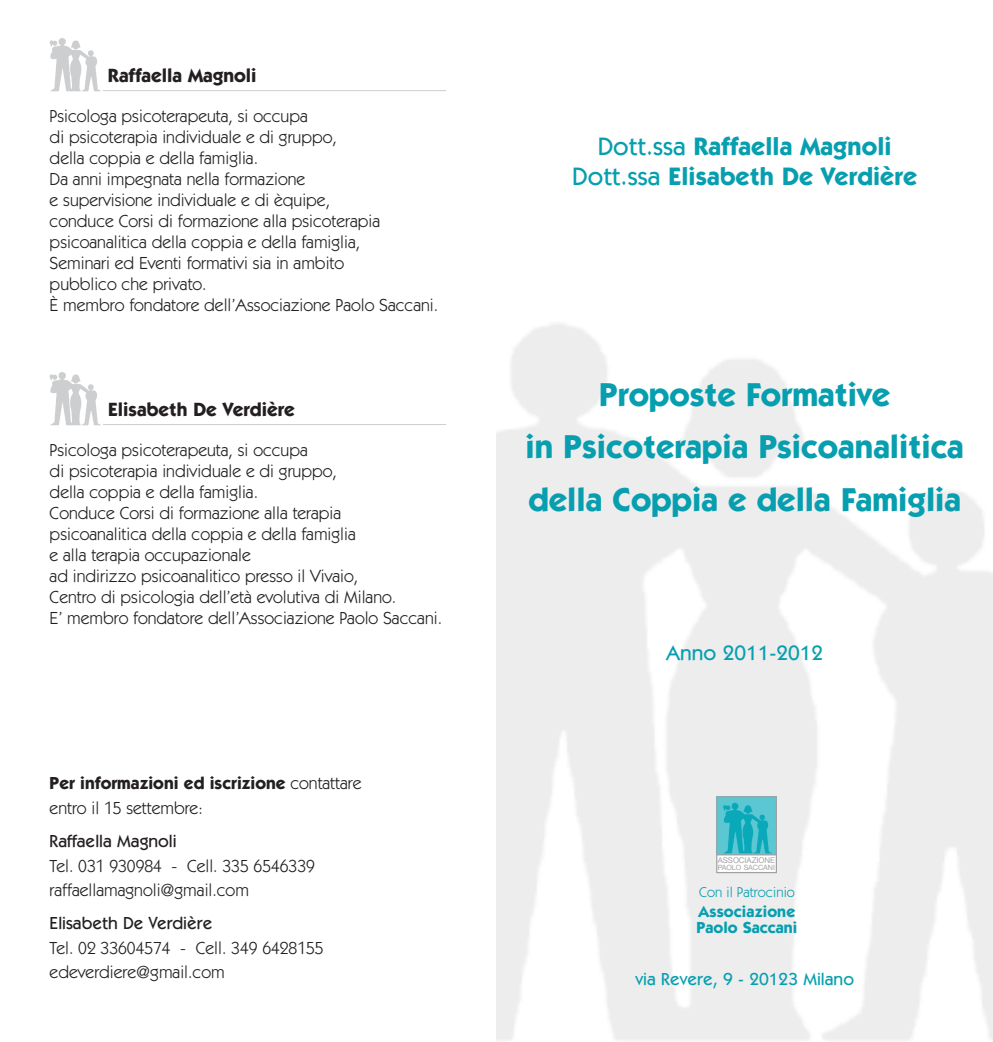
<style>
.page{position:relative;width:993px;height:1042px;background:#fff}
.page>*{position:absolute;margin:0;border:0;box-sizing:border-box;transform-origin:0 0}
.t1{font:700 33.25px/52.5px "Itc Kabel";color:#079faf;text-align:center}
.t2{font:700 25.38px/30.4px "Itc Kabel";letter-spacing:.005em;color:#079faf;text-align:center}
.t3{font:500 21px "Itc Kabel";color:#079faf}
.t4{font:700 19.25px "Itc Kabel";color:#231f20}
.t5{font:17.5px/21px "Itc Kabel";color:#231f20}
.t6{font:500 17.5px "Itc Kabel";color:#231f20}
.t7{font:500 17.5px "Itc Kabel";color:#079faf}
.t8{font:700 16.1px/16.1px "Itc Kabel";letter-spacing:.005em;color:#079faf}
.t9{font:14.35px "Itc Kabel";letter-spacing:.005em;color:#079faf}
.t10{font:7.88px "Helvetica Neue LT";letter-spacing:-.01em;color:#a0a1a5}
.t11{font:7.35px "Helvetica Neue LT";letter-spacing:-.01em;color:#a0a1a5}
.s1{font-weight:700}
.s2{font-weight:500}
</style>
<div class="page">
<img style="left:49px;top:38px;width:52px;height:54px">
<hr style="left:103px;top:90px;width:343px;height:1px;background:#cdced0">
<img style="left:49px;top:372px;width:52px;height:54px">
<hr style="left:103px;top:424px;width:343px;height:1px;background:#cdced0">
<div style="left:716px;top:796px;width:60px;height:77px;border:1px solid #a0a1a5"></div>
<img style="left:718px;top:798px;width:56px;height:55px">
<div style="left:716px;top:796px;width:60px;height:59px;border:1px solid #a0a1a5"></div>
<p class="t4" style="left:108px;top:68px;width:150px">Raffaella Magnoli</p>
<p class="t5" style="left:50px;top:107px;width:390px">Psicologa psicoterapeuta, si occupa<br>di psicoterapia individuale e di gruppo,<br>della coppia e della famiglia.<br>Da anni impegnata nella formazione<br>e supervisione individuale e di èquipe,<br>conduce Corsi di formazione alla psicoterapia psicoanalitica della coppia e della famiglia,<br>Seminari ed Eventi formativi sia in ambito<br>pubblico che privato.<br>È membro fondatore dell’Associazione Paolo Saccani.</p>
<p class="t4" style="left:108px;top:402px;width:188px">Elisabeth De Verdière</p>
<p class="t5" style="left:50px;top:440px;width:394px">Psicologa psicoterapeuta, si occupa<br>di psicoterapia individuale e di gruppo,<br>della coppia e della famiglia.<br>Conduce Corsi di formazione alla terapia psicoanalitica della coppia e della famiglia<br>e alla terapia occupazionale<br>ad indirizzo psicoanalitico presso il Vivaio,<br>Centro di psicologia dell’età evolutiva di Milano.<br>E’ membro fondatore dell’Associazione Paolo Saccani.</p>
<p class="t5" style="left:50px;top:772px;width:313px;line-height:24.5px"><span class="s1">Per informazioni ed iscrizione</span> contattare entro il 15 settembre:</p>
<p class="t6" style="left:50px;top:835px;width:128px">Raffaella Magnoli</p>
<p class="t5" style="left:50px;top:854px;width:267px;line-height:24.5px">Tel. 031 930984 - Cell. 335 6546339 raffaellamagnoli@gmail.com</p>
<p class="t6" style="left:50px;top:917px;width:164px">Elisabeth De Verdière</p>
<p class="t5" style="left:50px;top:937px;width:275px;line-height:24.5px">Tel. 02 33604574 - Cell. 349 6428155 edeverdiere@gmail.com</p>
<h2 class="t2" style="left:572px;top:133px;width:346px"><span class="s2">Dott.ssa</span> Raffaella Magnoli<br><span class="s2">Dott.ssa</span> Elisabeth De Verdière</h2>
<h1 class="t1" style="left:525px;top:370px;width:439px">Proposte Formative<br>in Psicoterapia Psicoanalitica della Coppia e della Famiglia</h1>
<p class="t3" style="left:666px;top:645px;width:159px">Anno 2011-2012</p>
<p class="t10" style="left:717px;top:857px;width:59px">ASSOCIAZIONE</p>
<p class="t11" style="left:717px;top:865px;width:59px">PAOLO SACCANI</p>
<p class="t9" style="left:699px;top:887px;width:97px">Con il Patrocinio</p>
<p class="t8" style="left:696px;top:904px;width:102px">Associazione<br>Paolo Saccani</p>
<p class="t7" style="left:635px;top:973px;width:220px">via Revere, 9 - 20123 Milano</p>
</div>
